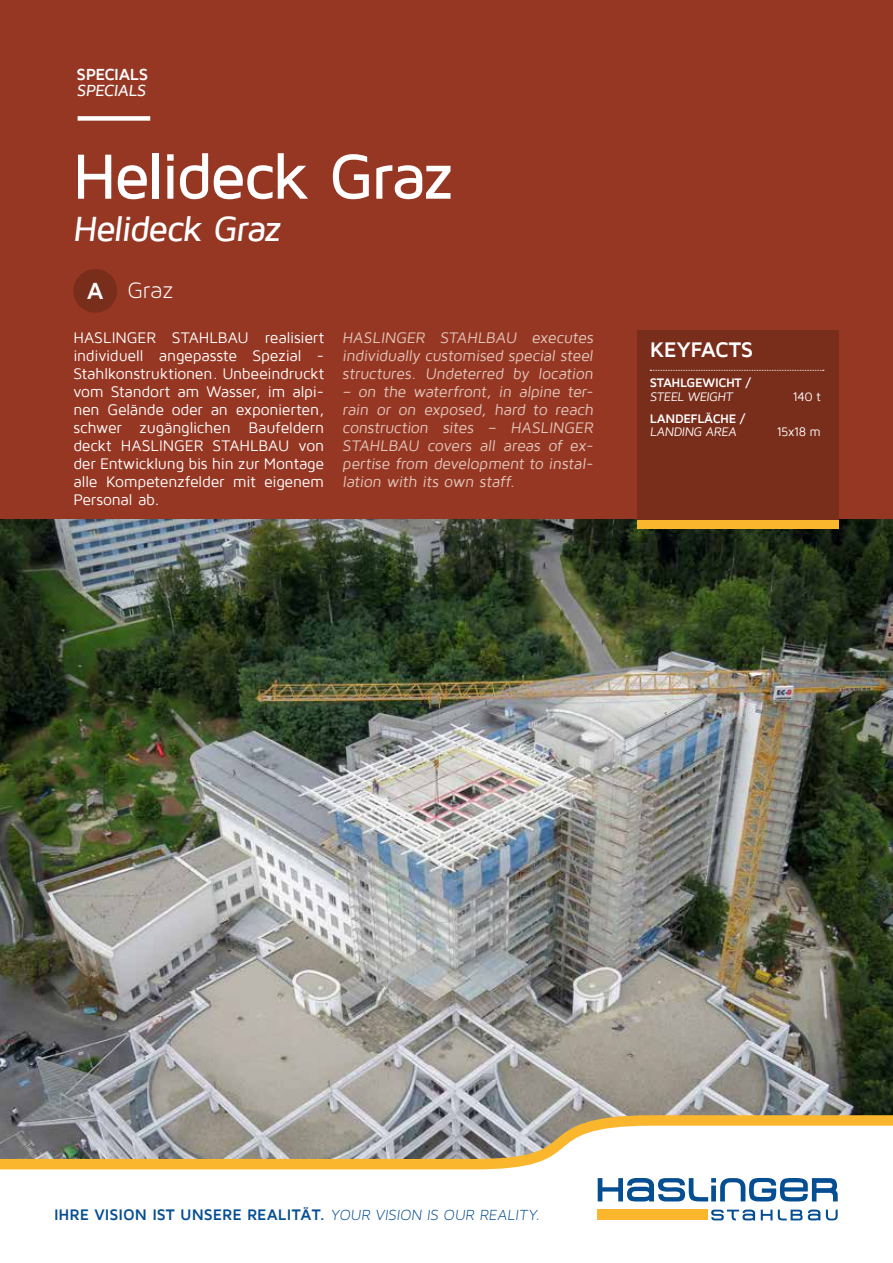
<style>
.page{position:relative;width:893px;height:1263px;background:#fff}
.page>*{position:absolute;margin:0;border:0;box-sizing:border-box;transform-origin:0 0}
.t1{font:500 66px "Maven Pro";letter-spacing:-.05em;color:#fff}
.t2{font:500 36px "Maven Pro";color:#fff}
.t3{font:24px "Maven Pro Light 300";color:#fff}
.t4{font:700 21.75px "Maven Pro";letter-spacing:-.025em;color:#fff}
.t5{font:700 16.5px "Maven Pro";letter-spacing:-.025em;color:#fff}
.t6{font:500 16.5px "Maven Pro";color:#fff}
.t7{font:15.75px/18px "Maven Pro";letter-spacing:-.015em;color:#fff;text-align:justify}
.t8{font:15.75px/18px "Maven Pro";color:#e2c8bc;text-align:justify}
.t9{font:700 15.75px "Maven Pro";color:#064e92}
.t10{font:12.75px "Maven Pro";letter-spacing:-.05em;color:#fff}
.t11{font:700 12.75px "Maven Pro";letter-spacing:-.03em;color:#fff}
.s1{font-family:"Maven Pro";font-weight:700}
.s2{font-family:"Maven Pro Light 300";font-weight:400}
</style>
<div class="page">
<div style="left:0;top:0;width:893px;height:520px;background:#963724"></div>
<img style="left:0;top:519px;width:893px;height:591px">
<svg style="left:0;top:1110px;width:893px;height:111px"></svg>
<div style="left:598px;top:1209px;width:110px;height:11px;background:#fab62d"></div>
<svg style="left:711px;top:1209px;width:44px;height:11px"></svg>
<svg style="left:761px;top:1209px;width:11px;height:11px"></svg>
<svg style="left:778px;top:1209px;width:42px;height:11px"></svg>
<svg style="left:826px;top:1209px;width:12px;height:11px"></svg>
<svg style="left:598px;top:1178px;width:240px;height:23px"></svg>
<div style="left:78px;top:116px;width:72px;height:5px;background:#fff"></div>
<div style="left:637px;top:520px;width:202px;height:9px;background:#fab62d"></div>
<div style="left:637px;top:330px;width:202px;height:189px;background:#792d1b"></div>
<div style="left:73px;top:269px;width:44px;height:44px;background:#792d1b;border-radius:50%"></div>
<svg style="left:650px;top:370px;width:174px;height:1px"></svg>
<p class="t5" style="left:77px;top:65px;width:73px">SPECIALS</p>
<p class="t6" style="left:77px;top:82px;width:73px">SPECIALS</p>
<h1 class="t1" style="left:72px;top:142px;width:383px">Helideck Graz</h1>
<h2 class="t2" style="left:72px;top:210px;width:214px">Helideck Graz</h2>
<h3 class="t3" style="left:87px;top:277px;width:88px"><span class="s1">A</span> Graz</h3>
<p class="t7" style="left:73px;top:329px;width:252px">HASLINGER STAHLBAU realisiert individuell angepasste Spezial - Stahlkonstruktionen. Unbeeindruckt vom Standort am Wasser, im alpi&shy;nen Gelände oder an exponierten, schwer zugänglichen Baufeldern deckt HASLINGER STAHLBAU von der Entwicklung bis hin zur Montage alle Kompetenzfelder mit eigenem Personal ab.</p>
<p class="t8" style="left:342px;top:329px;width:255px">HASLINGER STAHLBAU executes individually customised special steel structures. Undeterred by location</p>
<p class="t8" style="left:342px;top:383px;width:255px">– on the waterfront, in alpine ter&shy;rain or on exposed, hard to reach construction sites – HASLINGER STAHLBAU covers all areas of ex&shy;pertise from development to instal&shy;lation with its own staff.</p>
<h3 class="t4" style="left:650px;top:338px;width:105px">KEYFACTS</h3>
<p class="t11" style="left:650px;top:376px;width:103px">STAHLGEWICHT /</p>
<p class="t10" style="left:650px;top:390px;width:86px">STEEL WEIGHT</p>
<p class="t10" style="left:792px;top:390px;width:30px">140 t</p>
<p class="t11" style="left:650px;top:411px;width:97px">LANDEFLÄCHE /</p>
<p class="t10" style="left:650px;top:425px;width:90px">LANDING AREA</p>
<p class="t10" style="left:776px;top:425px;width:46px">15x18 m</p>
<p class="t9" style="left:54px;top:1207px;width:489px">IHRE VISION IST UNSERE REALITÄT. <span class="s2">YOUR VISION IS OUR REALITY.</span></p>
</div>
